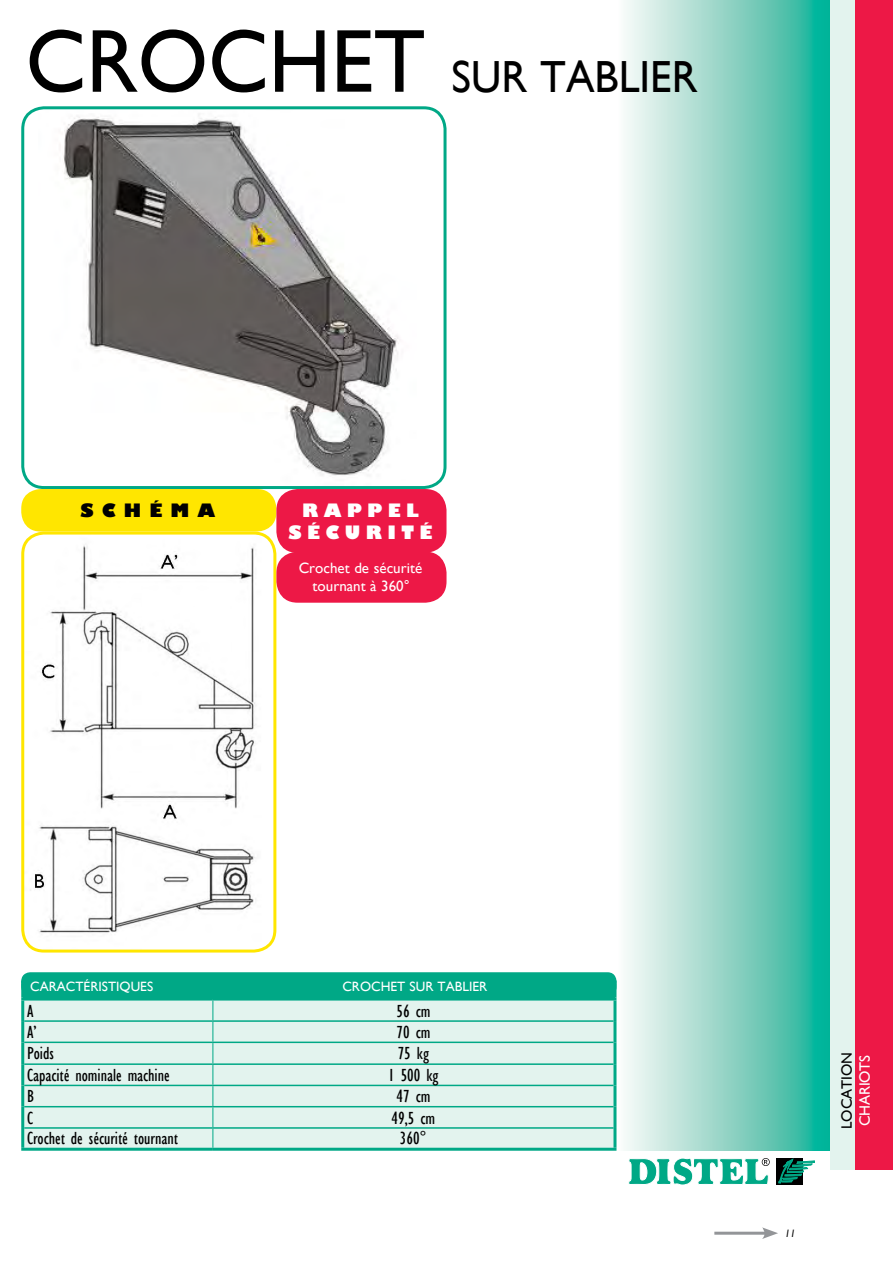
<style>
.page{position:relative;width:893px;height:1263px;background:#fff}
.page>*{position:absolute;margin:0;border:0;box-sizing:border-box;transform-origin:0 0}
.t1{font:90px "Gill Sans";color:#000;scale:.95 1}
.t2{font:45px "Gill Sans";color:#000;scale:.95 1}
.t3{font:condensed 18px "Gill Sans";color:#000}
.t4{font:800 18px/21.6px "Gill Sans";letter-spacing:.3em;color:#fff;text-align:center}
.t5{font:800 18px "Gill Sans";letter-spacing:.45em;color:#000}
.t6{font:15px/18px "Gill Sans";color:#fff;text-align:center}
.t7{font:15px "Gill Sans";color:#000}
.t8{font:13.5px "Gill Sans";color:#fff}
.t9{font:italic 10.5px "Gill Sans";color:#000}
.s1{font-size:45px}
</style>
<div class="page">
<div style="left:776px;top:1158px;width:26px;height:26px;background:#000"></div>
<svg style="left:778px;top:1159px;width:37px;height:24px"></svg>
<svg style="left:616px;top:0;width:214px;height:1150px;background:#8ed5c7"></svg>
<svg style="left:628px;top:1158px;width:142px;height:27px"></svg>
<hr style="left:714px;top:1232px;width:54px;height:3px;background:#939598">
<svg style="left:762px;top:1227px;width:16px;height:12px"></svg>
<div style="left:830px;top:0;width:63px;height:1169px;background:#e3f3ee"></div>
<div style="left:856px;top:0;width:37px;height:1169px;background:#ed1846"></div>
<img style="left:38px;top:110px;width:361px;height:366px">
<div style="left:21px;top:106px;width:426px;height:383px;border:3px solid #00a886;border-radius:21px"></div>
<div style="left:21px;top:489px;width:255px;height:42px;background:#ffe600;border-radius:20px"></div>
<img style="left:24px;top:534px;width:251px;height:417px">
<div style="left:21px;top:531px;width:255px;height:421px;border:3px solid #ffe600;border-radius:21px"></div>
<div style="left:276px;top:489px;width:170px;height:64px;background:#ed1846;border-radius:21px"></div>
<div style="left:276px;top:552px;width:171px;height:51px;background:#ed1846;border-radius:21px"></div>
<div style="left:21px;top:972px;width:595px;height:24px;background:#00a886;border-radius:9px"></div>
<svg style="left:24px;top:994px;width:589px;height:154px;background:#daf0ea"></svg>
<hr style="left:21px;top:1000px;width:3px;height:21px;background:#00a886">
<hr style="left:613px;top:1000px;width:3px;height:21px;background:#00a886">
<hr style="left:21px;top:1021px;width:3px;height:21px;background:#00a886">
<hr style="left:613px;top:1021px;width:3px;height:21px;background:#00a886">
<hr style="left:21px;top:1042px;width:3px;height:22px;background:#00a886">
<hr style="left:613px;top:1042px;width:3px;height:22px;background:#00a886">
<hr style="left:21px;top:1064px;width:3px;height:21px;background:#00a886">
<hr style="left:613px;top:1064px;width:3px;height:21px;background:#00a886">
<hr style="left:21px;top:1085px;width:3px;height:22px;background:#00a886">
<hr style="left:613px;top:1085px;width:3px;height:22px;background:#00a886">
<hr style="left:21px;top:1107px;width:3px;height:21px;background:#00a886">
<hr style="left:613px;top:1107px;width:3px;height:21px;background:#00a886">
<hr style="left:21px;top:1128px;width:3px;height:20px;background:#00a886">
<hr style="left:613px;top:1128px;width:3px;height:20px;background:#00a886">
<hr style="left:21px;top:1148px;width:192px;height:3px;background:#00a886">
<hr style="left:213px;top:1148px;width:403px;height:3px;background:#00a886">
<hr style="left:24px;top:1020px;width:189px;height:2px;background:#00a886">
<hr style="left:213px;top:1020px;width:400px;height:2px;background:#00a886">
<hr style="left:24px;top:1041px;width:189px;height:2px;background:#00a886">
<hr style="left:213px;top:1041px;width:400px;height:2px;background:#00a886">
<hr style="left:24px;top:1063px;width:189px;height:2px;background:#00a886">
<hr style="left:213px;top:1063px;width:400px;height:2px;background:#00a886">
<hr style="left:24px;top:1085px;width:189px;height:1px;background:#00a886">
<hr style="left:213px;top:1085px;width:400px;height:1px;background:#00a886">
<hr style="left:24px;top:1106px;width:189px;height:1px;background:#00a886">
<hr style="left:213px;top:1106px;width:400px;height:1px;background:#00a886">
<hr style="left:24px;top:1127px;width:189px;height:2px;background:#00a886">
<hr style="left:213px;top:1127px;width:400px;height:2px;background:#00a886">
<hr style="left:21px;top:983px;width:3px;height:14px;background:#00a886">
<hr style="left:613px;top:983px;width:3px;height:14px;background:#00a886">
<hr style="left:21px;top:997px;width:192px;height:3px;background:#00a886">
<hr style="left:213px;top:997px;width:403px;height:3px;background:#00a886">
<h1 class="t1" style="left:26px;top:9px;width:476px">CROCHET <span class="s1">sur</span></h1>
<h2 class="t2" style="left:540px;top:50px;width:104px">tablier</h2>
<p class="t5" style="left:81px;top:499px;width:136px">SCHÉMA</p>
<p class="t4" style="left:289px;top:501px;width:145px">RAPPEL<br>SÉCURITÉ</p>
<p class="t6" style="left:299px;top:560px;width:125px">Crochet de sécurité tournant à 360°</p>
<p class="t8" style="left:30px;top:979px;width:125px">CARACTÉRISTIQUES</p>
<p class="t8" style="left:342px;top:979px;width:146px">CROCHET SUR TABLIER</p>
<p class="t3" style="left:27px;top:1000px;width:8px">A</p>
<p class="t3" style="left:396px;top:1000px;width:35px">56 cm</p>
<p class="t3" style="left:27px;top:1021px;width:11px">A’</p>
<p class="t3" style="left:396px;top:1021px;width:35px">70 cm</p>
<p class="t3" style="left:27px;top:1043px;width:28px">Poids</p>
<p class="t3" style="left:398px;top:1043px;width:33px">75 kg</p>
<p class="t3" style="left:27px;top:1064px;width:144px">Capacité nominale machine</p>
<p class="t3" style="left:388px;top:1064px;width:52px">1 500 kg</p>
<p class="t3" style="left:27px;top:1086px;width:8px">B</p>
<p class="t3" style="left:396px;top:1086px;width:35px">47 cm</p>
<p class="t3" style="left:27px;top:1107px;width:7px">C</p>
<p class="t3" style="left:392px;top:1107px;width:45px">49,5 cm</p>
<p class="t3" style="left:27px;top:1128px;width:152px">Crochet de sécurité tournant</p>
<p class="t3" style="left:400px;top:1128px;width:28px">360°</p>
<p class="t9" style="left:785px;top:1227px;width:12px">11</p>
<p class="t7" style="left:838px;top:1129px;width:79px;rotate:-90deg">LOCATION</p>
<p class="t6" style="left:856px;top:1126px;width:73px;rotate:-90deg">CHARIOTS</p>
</div>
